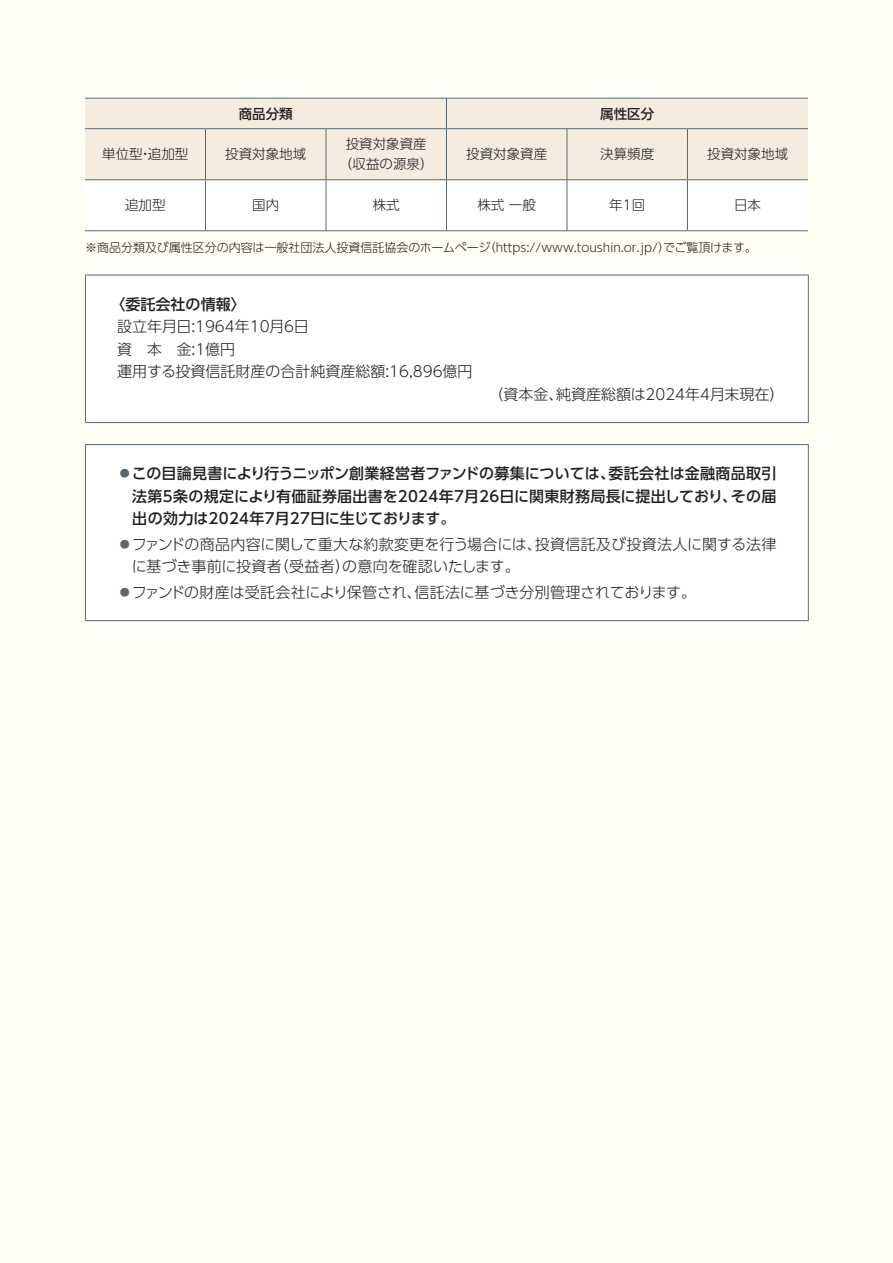
<style>
.page{position:relative;width:893px;height:1263px;background:#fffef4}
.page>*{position:absolute;margin:0;border:0;box-sizing:border-box;transform-origin:0 0}
.textbase{font:300 15px/22.5px "UD Shin Go Pro";color:#231f20}
.textbase-2{font:500 15px/22.5px "UD Shin Go Pro";letter-spacing:.005em;color:#231f20;text-align:justify}
.A-9pt{font:300 13.5px/20.2px "UD Shin Go Pro";color:#231f20;text-align:center}
.A-9pt-2{font:500 13.5px "UD Shin Go Pro";color:#231f20}
.textbase-3{font:300 12px "UD Shin Go Pro";color:#231f20}
.s1{font-size:10.05px;color:#5a676e}
</style>
<div class="page">
<div style="left:85px;top:99px;width:723px;height:80px;background:#f4ecdf"></div>
<div style="left:85px;top:180px;width:723px;height:50px;background:#fff"></div>
<hr style="left:85px;top:98px;width:121px;height:1px;background:#5a676e">
<hr style="left:206px;top:98px;width:120px;height:1px;background:#5a676e">
<hr style="left:326px;top:98px;width:120px;height:1px;background:#5a676e">
<hr style="left:446px;top:98px;width:121px;height:1px;background:#5a676e">
<svg style="left:446px;top:99px;width:1px;height:29px"></svg>
<hr style="left:567px;top:98px;width:120px;height:1px;background:#5a676e">
<hr style="left:687px;top:98px;width:121px;height:1px;background:#5a676e">
<hr style="left:85px;top:128px;width:121px;height:1px;background:#5a676e">
<hr style="left:206px;top:128px;width:120px;height:1px;background:#5a676e">
<hr style="left:205px;top:129px;width:1px;height:50px;background:#5a676e">
<hr style="left:326px;top:128px;width:120px;height:1px;background:#5a676e">
<hr style="left:326px;top:129px;width:1px;height:50px;background:#5a676e">
<hr style="left:446px;top:128px;width:121px;height:1px;background:#5a676e">
<hr style="left:446px;top:129px;width:1px;height:50px;background:#5a676e">
<hr style="left:567px;top:128px;width:120px;height:1px;background:#5a676e">
<hr style="left:567px;top:129px;width:1px;height:50px;background:#5a676e">
<hr style="left:687px;top:128px;width:121px;height:1px;background:#5a676e">
<hr style="left:687px;top:129px;width:1px;height:50px;background:#5a676e">
<hr style="left:85px;top:179px;width:121px;height:1px;background:#5a676e">
<hr style="left:206px;top:179px;width:120px;height:1px;background:#5a676e">
<hr style="left:205px;top:180px;width:1px;height:50px;background:#5a676e">
<hr style="left:326px;top:179px;width:120px;height:1px;background:#5a676e">
<hr style="left:326px;top:180px;width:1px;height:50px;background:#5a676e">
<hr style="left:446px;top:179px;width:121px;height:1px;background:#5a676e">
<hr style="left:446px;top:180px;width:1px;height:50px;background:#5a676e">
<hr style="left:567px;top:179px;width:120px;height:1px;background:#5a676e">
<hr style="left:567px;top:180px;width:1px;height:50px;background:#5a676e">
<hr style="left:687px;top:179px;width:121px;height:1px;background:#5a676e">
<hr style="left:687px;top:180px;width:1px;height:50px;background:#5a676e">
<hr style="left:85px;top:230px;width:121px;height:1px;background:#5a676e">
<hr style="left:206px;top:230px;width:120px;height:1px;background:#5a676e">
<hr style="left:326px;top:230px;width:120px;height:1px;background:#5a676e">
<hr style="left:446px;top:230px;width:121px;height:1px;background:#5a676e">
<hr style="left:567px;top:230px;width:120px;height:1px;background:#5a676e">
<hr style="left:687px;top:230px;width:121px;height:1px;background:#5a676e">
<div style="left:85px;top:275px;width:723px;height:148px;background:#fff"></div>
<hr style="left:85px;top:275px;width:724px;height:1px;background:#5a676e">
<hr style="left:85px;top:275px;width:1px;height:147px;background:#5a676e">
<hr style="left:808px;top:275px;width:1px;height:147px;background:#5a676e">
<hr style="left:85px;top:422px;width:724px;height:1px;background:#5a676e">
<div style="left:85px;top:445px;width:723px;height:176px;background:#fff"></div>
<hr style="left:85px;top:444px;width:724px;height:1px;background:#5a676e">
<hr style="left:85px;top:445px;width:1px;height:175px;background:#5a676e">
<hr style="left:808px;top:445px;width:1px;height:175px;background:#5a676e">
<hr style="left:85px;top:620px;width:724px;height:1px;background:#5a676e">
<p class="A-9pt-2" style="left:239px;top:102px;width:55px">商品分類</p>
<p class="A-9pt-2" style="left:600px;top:102px;width:55px">属性区分</p>
<p class="A-9pt" style="left:102px;top:144px;width:88px">単位型・追加型</p>
<p class="A-9pt" style="left:225px;top:144px;width:82px">投資対象地域</p>
<p class="A-9pt" style="left:339px;top:133px;width:96px">投資対象資産（収益の源泉）</p>
<p class="A-9pt" style="left:466px;top:144px;width:82px">投資対象資産</p>
<p class="A-9pt" style="left:600px;top:144px;width:55px">決算頻度</p>
<p class="A-9pt" style="left:707px;top:144px;width:82px">投資対象地域</p>
<p class="A-9pt" style="left:125px;top:195px;width:42px">追加型</p>
<p class="A-9pt" style="left:252px;top:195px;width:28px">国内</p>
<p class="A-9pt" style="left:373px;top:195px;width:29px">株式</p>
<p class="A-9pt" style="left:477px;top:195px;width:60px">株式一般</p>
<p class="A-9pt" style="left:609px;top:195px;width:37px">年1回</p>
<p class="A-9pt" style="left:734px;top:195px;width:28px">日本</p>
<p class="textbase-3" style="left:85px;top:238px;width:673px">※商品分類及び属性区分の内容は一般社団法人投資信託協会のホームページ（https://www.toushin.or.jp/）でご覧頂けます。</p>
<p class="textbase-2" style="left:111px;top:292px;width:137px">〈委託会社の情報〉</p>
<p class="textbase" style="left:117px;top:314px;width:193px">設立年月日:1964年10月6日</p>
<p class="textbase" style="left:117px;top:337px;width:119px">資　本　金:1億円</p>
<p class="textbase" style="left:117px;top:359px;width:357px">運用する投資信託財産の合計純資産総額:16,896億円</p>
<p class="textbase" style="left:489px;top:382px;width:298px">（資本金、純資産総額は2024年4月末現在）</p>
<p class="textbase-2" style="left:132px;top:462px;width:646px;text-indent:-13px"><span class="s1">●</span> この目論見書により行うニッポン創業経営者ファンドの募集については、委託会社は金融商品取引法第5条の規定により有価証券届出書を2024年7月26日に関東財務局長に提出しており、その届出の効力は2024年7月27日に生じております。</p>
<p class="textbase" style="left:132px;top:532px;width:646px;text-indent:-12px"><span class="s1">●</span> ファンドの商品内容に関して重大な約款変更を行う場合には、投資信託及び投資法人に関する法律に基づき事前に投資者（受益者）の意向を確認いたします。</p>
<p class="textbase" style="left:120px;top:580px;width:578px"><span class="s1">●</span> ファンドの財産は受託会社により保管され、信託法に基づき分別管理されております。</p>
</div>
